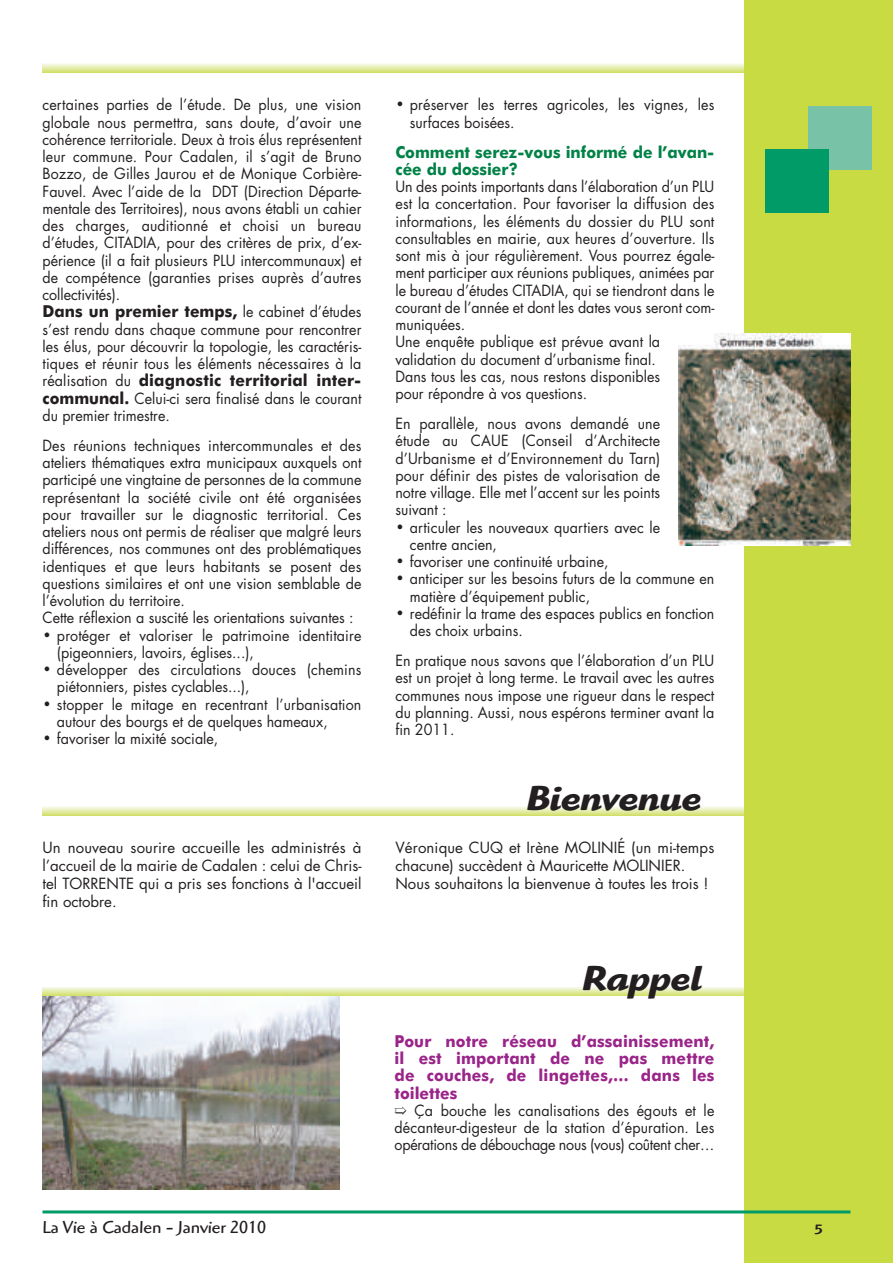
<style>
.page{position:relative;width:893px;height:1263px;background:#fff}
.page>*{position:absolute;margin:0;border:0;box-sizing:border-box;transform-origin:0 0}
.t1{font:italic 700 36px "Highlander";color:#231f20}
.t2{font:18px "Highlander";color:#231f20}
.t3{font:700 16.5px/17.2px "Futura BT";letter-spacing:.01em;color:#9a2489;text-align:justify;scale:.95 1}
.t4{font:700 16.5px "Futura BT";letter-spacing:.01em;color:#231f20;scale:.95 1}
.t5{font:700 16.5px/17.2px "Futura BT";color:#008247;scale:.95 1}
.t6{font:15px/17.2px "Futura";color:#231f20;scale:.95 1}
.t7{font:15px/18px "Futura";color:#231f20;text-align:justify}
.t8{font:500 14.1px "Highlander";color:#231f20;scale:1.28 1}
.s1{font-family:"Futura";font-weight:400;font-size:15px}
.s2{font-family:"Futura BT";font-weight:700;font-size:16.5px}
</style>
<div class="page">
<img style="left:43px;top:995px;width:296px;height:195px">
<svg style="left:43px;top:807px;width:701px;height:8px;background:#e5edae"></svg>
<svg style="left:43px;top:987px;width:701px;height:8px;background:#e5edb0"></svg>
<svg style="left:43px;top:64px;width:701px;height:8px;background:#e4ecab"></svg>
<div style="left:744px;top:0;width:148px;height:1263px;background:#c9db43"></div>
<hr style="left:43px;top:1210px;width:807px;height:3px;background:#009b67">
<div style="left:808px;top:106px;width:64px;height:64px;background:#78c3a8"></div>
<div style="left:765px;top:149px;width:64px;height:64px;background:#009b67"></div>
<img style="left:678px;top:334px;width:172px;height:212px">
<p class="t6" style="left:43px;top:97px;width:337px;text-align:justify">certaines parties de l’étude. De plus, une vision globale nous permettra, sans doute, d’avoir une cohérence territoriale. Deux à trois élus représentent leur commune. Pour Cadalen, il s’agit de Bruno Bozzo, de Gilles Jaurou et de Monique Corbière-Fauvel. Avec l’aide de la DDT (Direction Départe&shy;mentale des Territoires), nous avons établi un cahier des charges, auditionné et choisi un bureau d’études, CITADIA, pour des critères de prix, d’ex&shy;périence (il a fait plusieurs PLU intercommunaux) et de compétence (garanties prises auprès d’autres collectivités).</p>
<p class="t4" style="left:43px;top:305px;width:337px">Dans un premier temps, <span class="s1">le cabinet d’études</span></p>
<p class="t6" style="left:43px;top:322px;width:337px;text-align:justify">s’est rendu dans chaque commune pour rencontrer les élus, pour découvrir la topologie, les caractéris&shy;tiques et réunir tous les éléments nécessaires à la</p>
<p class="t4" style="left:43px;top:374px;width:337px"><span class="s1">réalisation du</span> diagnostic territorial inter-</p>
<p class="t6" style="left:43px;top:391px;width:337px"><span class="s2">communal.</span> Celui-ci sera finalisé dans le courant du premier trimestre.</p>
<p class="t6" style="left:43px;top:438px;width:337px">Des réunions techniques intercommunales et des ateliers thématiques extra municipaux auxquels ont participé une vingtaine de personnes de la commune représentant la société civile ont été organisées pour travailler sur le diagnostic territorial. Ces ateliers nous ont permis de réaliser que malgré leurs différences, nos communes ont des problématiques identiques et que leurs habitants se posent des questions similaires et ont une vision semblable de l’évolution du territoire.<br>Cette réflexion a suscité les orientations suivantes :</p>
<p class="t6" style="left:57px;top:628px;width:322px;text-indent:-14px"><span class="s2">•</span> protéger et valoriser le patrimoine identitaire (pigeonniers, lavoirs, églises...),</p>
<p class="t6" style="left:57px;top:662px;width:322px;text-indent:-14px"><span class="s2">•</span> développer des circulations douces (chemins piétonniers, pistes cyclables...),</p>
<p class="t6" style="left:57px;top:697px;width:322px;text-indent:-14px"><span class="s2">•</span> stopper le mitage en recentrant l’urbanisation autour des bourgs et de quelques hameaux,</p>
<p class="t6" style="left:43px;top:731px;width:186px"><span class="s2">•</span> favoriser la mixité sociale,</p>
<p class="t6" style="left:410px;top:97px;width:322px;text-indent:-14px"><span class="s2">•</span> préserver les terres agricoles, les vignes, les surfaces boisées.</p>
<p class="t5" style="left:395px;top:144px;width:337px">Comment serez-vous informé de l’avan&shy;cée du dossier?</p>
<p class="t6" style="left:395px;top:179px;width:337px">Un des points importants dans l’élaboration d’un PLU est la concertation. Pour favoriser la diffusion des informations, les éléments du dossier du PLU sont consultables en mairie, aux heures d’ouverture. Ils sont mis à jour régulièrement. Vous pourrez égale&shy;ment participer aux réunions publiques, animées par le bureau d’études CITADIA, qui se tiendront dans le courant de l’année et dont les dates vous seront com&shy;muniquées.<br>Une enquête publique est prévue avant la validation du document d’urbanisme final.<br>Dans tous les cas, nous restons disponibles<br>pour répondre à vos questions.</p>
<p class="t6" style="left:395px;top:416px;width:280px;text-align:justify">En parallèle, nous avons demandé une étude au CAUE (Conseil d’Architecte d’Urbanisme et d’Environnement du Tarn) pour définir des pistes de valorisation de notre village. Elle met l’accent sur les points suivant :</p>
<p class="t6" style="left:410px;top:520px;width:265px;text-indent:-14px"><span class="s2">•</span> articuler les nouveaux quartiers avec le centre ancien,</p>
<p class="t6" style="left:395px;top:554px;width:226px"><span class="s2">•</span> favoriser une continuité urbaine,</p>
<p class="t6" style="left:410px;top:571px;width:322px;text-indent:-14px"><span class="s2">•</span> anticiper sur les besoins futurs de la commune en matière d’équipement public,</p>
<p class="t6" style="left:410px;top:606px;width:322px;text-indent:-14px"><span class="s2">•</span> redéfinir la trame des espaces publics en fonction des choix urbains.</p>
<p class="t6" style="left:395px;top:653px;width:337px;text-align:justify">En pratique nous savons que l’élaboration d’un PLU est un projet à long terme. Le travail avec les autres communes nous impose une rigueur dans le respect du planning. Aussi, nous espérons terminer avant la fin 2011.</p>
<h1 class="t1" style="left:526px;top:778px;width:177px">Bienvenue</h1>
<p class="t7" style="left:43px;top:840px;width:320px">Un nouveau sourire accueille les administrés à l’accueil de la mairie de Cadalen : celui de Chris&shy;tel TORRENTE qui a pris ses fonctions à l'accueil fin octobre.</p>
<p class="t7" style="left:395px;top:840px;width:320px;text-align:left">Véronique CUQ et Irène MOLINIÉ (un mi-temps chacune) succèdent à Mauricette MOLINIER.<br>Nous souhaitons la bienvenue à toutes les trois !</p>
<h1 class="t1" style="left:582px;top:958px;width:121px">Rappel</h1>
<p class="t3" style="left:395px;top:1034px;width:338px">Pour notre réseau d’assainissement, il est important de ne pas mettre de couches, de lingettes,… dans les toilettes</p>
<p class="t6" style="left:395px;top:1103px;width:338px;text-align:justify;text-indent:20px">Ça bouche les canalisations des égouts et le décanteur-digesteur de la station d’épuration. Les opérations de débouchage nous (vous) coûtent cher…</p>
<p class="t2" style="left:43px;top:1220px;width:225px">La Vie à Cadalen - Janvier 2010</p>
<p class="t8" style="left:814px;top:1221px;width:9px">5</p>
</div>
